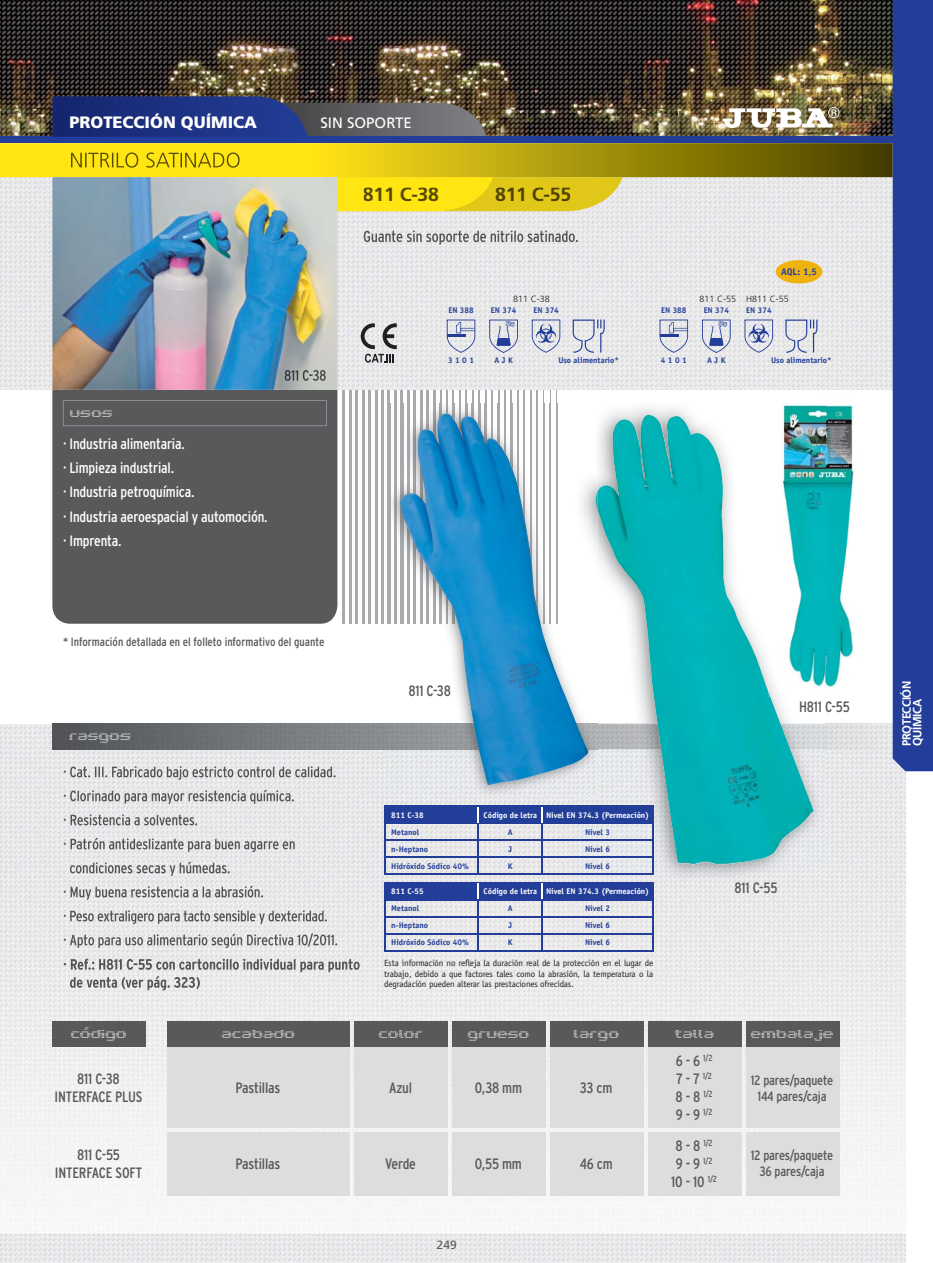
<style>
.page{position:relative;width:933px;height:1263px;background:#fff}
.page>*{position:absolute;margin:0;border:0;box-sizing:border-box;transform-origin:0 0}
.t1{font:700 19.5px "Frutiger LT Std";color:#574a00}
.t2{font:700 19.5px "Frutiger LT Std";color:#4f4300}
.t3{font:900 16.5px "Frutiger LT Std";color:#fff}
.t4{font:condensed 15px/18px "Interstate";letter-spacing:-.01em;color:#58595b;text-align:center}
.t5{font:condensed 15px/24.3px "Interstate";letter-spacing:-.01em;color:#fff}
.t6{font:15px "Frutiger LT Std";color:#fff}
.t7{font:condensed 13.5px/16.2px "Interstate";letter-spacing:-.01em;color:#58595b;text-align:center}
.t8{font:13.5px "V5 Prophit Dot";color:#e6e7e8}
.t9{font:condensed 12px "Interstate";color:#58595b}
.t10{font:700 12px/10.5px "Frutiger LT Std";letter-spacing:-.035em;color:#fff;scale:.95 1}
.t11{font:12px "Frutiger LT Std";color:#58595b}
.t12{font:700 9.75px "Officina Sans Std";color:#233e99}
.t13{font:9px/10.8px "Officina Sans Std";letter-spacing:-.015em;color:#231f20;text-align:justify}
.t14{font:300 9px "Frutiger LT Std";color:#231f20}
.t15{font:700 8.25px "Officina Sans Std";color:#233e99}
.t16{font:700 8.25px "Officina Sans Std";color:#fff}
</style>
<div class="page">
<img style="left:0;top:771px;width:905px;height:492px">
<div style="left:745px;top:1021px;width:94px;height:26px;background:#58595b"></div>
<div style="left:648px;top:1021px;width:93px;height:26px;background:#58595b"></div>
<div style="left:550px;top:1021px;width:93px;height:26px;background:#58595b"></div>
<div style="left:452px;top:1021px;width:94px;height:26px;background:#58595b"></div>
<div style="left:354px;top:1021px;width:94px;height:26px;background:#58595b"></div>
<div style="left:167px;top:1021px;width:183px;height:26px;background:#58595b"></div>
<div style="left:52px;top:1021px;width:94px;height:26px;background:#58595b"></div>
<div style="left:167px;top:1047px;width:183px;height:80px;background:#dcddde"></div>
<div style="left:354px;top:1047px;width:94px;height:80px;background:#dcddde"></div>
<div style="left:452px;top:1047px;width:94px;height:80px;background:#dcddde"></div>
<div style="left:550px;top:1047px;width:93px;height:80px;background:#dcddde"></div>
<div style="left:648px;top:1047px;width:93px;height:80px;background:#dcddde"></div>
<div style="left:745px;top:1047px;width:94px;height:80px;background:#dcddde"></div>
<div style="left:167px;top:1132px;width:183px;height:63px;background:#dcddde"></div>
<div style="left:354px;top:1132px;width:94px;height:63px;background:#dcddde"></div>
<div style="left:452px;top:1132px;width:94px;height:63px;background:#dcddde"></div>
<div style="left:550px;top:1132px;width:93px;height:63px;background:#dcddde"></div>
<div style="left:648px;top:1132px;width:93px;height:63px;background:#dcddde"></div>
<div style="left:745px;top:1132px;width:94px;height:63px;background:#dcddde"></div>
<img style="left:575px;top:771px;width:250px;height:111px">
<img style="left:597px;top:771px;width:216px;height:94px">
<img style="left:387px;top:771px;width:210px;height:26px">
<img style="left:398px;top:771px;width:191px;height:15px">
<img style="left:64px;top:771px;width:271px;height:9px">
<img style="left:64px;top:771px;width:98px;height:6px">
<img style="left:160px;top:790px;width:134px;height:14px">
<img style="left:64px;top:790px;width:96px;height:14px">
<img style="left:149px;top:814px;width:48px;height:11px">
<img style="left:64px;top:814px;width:85px;height:11px">
<img style="left:64px;top:838px;width:230px;height:14px">
<img style="left:64px;top:838px;width:90px;height:11px">
<img style="left:63px;top:862px;width:166px;height:14px">
<img style="left:70px;top:862px;width:90px;height:11px">
<img style="left:160px;top:886px;width:103px;height:14px">
<img style="left:64px;top:886px;width:96px;height:14px">
<img style="left:154px;top:910px;width:173px;height:14px">
<img style="left:64px;top:910px;width:90px;height:14px">
<img style="left:64px;top:933px;width:273px;height:15px">
<img style="left:64px;top:934px;width:94px;height:14px">
<img style="left:64px;top:959px;width:296px;height:13px">
<img style="left:64px;top:959px;width:121px;height:11px">
<img style="left:170px;top:976px;width:30px;height:14px">
<img style="left:70px;top:976px;width:100px;height:14px">
<hr style="left:384px;top:805px;width:269px;height:1px;background:#233e99">
<hr style="left:384px;top:873px;width:269px;height:1px;background:#233e99">
<svg style="left:384px;top:806px;width:269px;height:67px;background:#a4adcd"></svg>
<hr style="left:384px;top:950px;width:269px;height:1px;background:#233e99">
<svg style="left:384px;top:882px;width:269px;height:68px;background:#a3adcd"></svg>
<img style="left:0;top:0;width:932px;height:771px">
<h2 class="t3" style="left:69px;top:113px;width:189px">PROTECCIÓN QUÍMICA</h2>
<h3 class="t6" style="left:320px;top:114px;width:93px">SIN SOPORTE</h3>
<h3 class="t8" style="left:70px;top:406px;width:44px">usos</h3>
<h3 class="t5" style="left:63px;top:432px;width:206px">· Industria alimentaria.<br>· Limpieza industrial.<br>· Industria petroquímica.<br>· Industria aeroespacial y automoción. · Imprenta.</h3>
<h3 class="t9" style="left:63px;top:637px;width:263px">* Información detallada en el folleto informativo del guante</h3>
<h3 class="t8" style="left:70px;top:729px;width:63px">rasgos</h3>
<h1 class="t1" style="left:363px;top:183px;width:77px">811 C-38</h1>
<h1 class="t2" style="left:495px;top:183px;width:77px">811 C-55</h1>
<p class="t12" style="left:781px;top:268px;width:37px">AQL: 1,5</p>
<p class="t15" style="left:448px;top:307px;width:27px">EN 388</p>
<p class="t14" style="left:513px;top:293px;width:38px">811 C-38</p>
<p class="t15" style="left:491px;top:307px;width:27px">EN 374</p>
<p class="t15" style="left:533px;top:307px;width:27px">EN 374</p>
<p class="t15" style="left:661px;top:307px;width:27px">EN 388</p>
<p class="t14" style="left:699px;top:293px;width:91px">811 C-55 H811 C-55</p>
<p class="t15" style="left:703px;top:307px;width:27px">EN 374</p>
<p class="t15" style="left:746px;top:307px;width:27px">EN 374</p>
<p class="t15" style="left:448px;top:357px;width:27px">3101</p>
<p class="t15" style="left:494px;top:357px;width:20px">AJK</p>
<p class="t15" style="left:558px;top:357px;width:62px">Uso alimentario*</p>
<p class="t15" style="left:660px;top:357px;width:27px">4101</p>
<p class="t15" style="left:707px;top:357px;width:20px">AJK</p>
<p class="t15" style="left:771px;top:357px;width:62px">Uso alimentario*</p>
<h3 class="t4" style="left:408px;top:683px;width:44px">811 C-38</h3>
<p class="t16" style="left:391px;top:811px;width:34px">811 C-38</p>
<p class="t16" style="left:483px;top:811px;width:167px">Código de letra Nivel EN 374.3 (Permeación)</p>
<p class="t15" style="left:391px;top:828px;width:30px">Metanol</p>
<p class="t15" style="left:508px;top:828px;width:6px">A</p>
<p class="t15" style="left:585px;top:828px;width:27px">Nivel 3</p>
<p class="t15" style="left:391px;top:845px;width:38px">n-Heptano</p>
<p class="t15" style="left:508px;top:845px;width:5px">J</p>
<p class="t15" style="left:585px;top:845px;width:27px">Nivel 6</p>
<p class="t15" style="left:391px;top:863px;width:79px">Hidróxido Sódico 40%</p>
<p class="t15" style="left:508px;top:863px;width:6px">K</p>
<p class="t15" style="left:585px;top:863px;width:27px">Nivel 6</p>
<p class="t16" style="left:391px;top:888px;width:34px">811 C-55</p>
<p class="t16" style="left:483px;top:888px;width:167px">Código de letra Nivel EN 374.3 (Permeación)</p>
<p class="t15" style="left:391px;top:905px;width:30px">Metanol</p>
<p class="t15" style="left:508px;top:905px;width:6px">A</p>
<p class="t15" style="left:585px;top:905px;width:27px">Nivel 2</p>
<p class="t15" style="left:391px;top:922px;width:38px">n-Heptano</p>
<p class="t15" style="left:508px;top:922px;width:5px">J</p>
<p class="t15" style="left:585px;top:922px;width:27px">Nivel 6</p>
<p class="t15" style="left:391px;top:939px;width:79px">Hidróxido Sódico 40%</p>
<p class="t15" style="left:508px;top:939px;width:6px">K</p>
<p class="t15" style="left:585px;top:939px;width:27px">Nivel 6</p>
<p class="t13" style="left:384px;top:958px;width:270px">Esta información no refleja la duración real de la protección en el lugar de trabajo, debido a que factores tales como la abrasión, la temperatura o la degradación pueden alterar las prestaciones ofrecidas.</p>
<h3 class="t4" style="left:799px;top:699px;width:52px">H811 C-55</h3>
<h3 class="t4" style="left:734px;top:880px;width:44px">811 C-55</h3>
<h3 class="t8" style="left:71px;top:1027px;width:58px">código</h3>
<h3 class="t8" style="left:222px;top:1027px;width:75px">acabado</h3>
<h3 class="t8" style="left:379px;top:1027px;width:46px">color</h3>
<h3 class="t8" style="left:468px;top:1027px;width:63px">grueso</h3>
<h3 class="t8" style="left:574px;top:1027px;width:47px">largo</h3>
<h3 class="t8" style="left:674px;top:1027px;width:41px">talla</h3>
<h3 class="t8" style="left:751px;top:1027px;width:85px">embalaje</h3>
<h3 class="t4" style="left:54px;top:1071px;width:89px">811 C-38<br>INTERFACE PLUS</h3>
<h3 class="t4" style="left:235px;top:1080px;width:46px">Pastillas</h3>
<h3 class="t4" style="left:389px;top:1080px;width:24px">Azul</h3>
<h3 class="t4" style="left:475px;top:1080px;width:49px">0,38 mm</h3>
<h3 class="t4" style="left:580px;top:1080px;width:34px">33 cm</h3>
<h3 class="t4" style="left:55px;top:1147px;width:89px">811 C-55<br>INTERFACE SOFT</h3>
<h3 class="t4" style="left:235px;top:1156px;width:46px">Pastillas</h3>
<h3 class="t4" style="left:385px;top:1156px;width:32px">Verde</h3>
<h3 class="t4" style="left:475px;top:1156px;width:49px">0,55 mm</h3>
<h3 class="t4" style="left:579px;top:1156px;width:34px">46 cm</h3>
<h3 class="t11" style="left:436px;top:1237px;width:22px">249</h3>
<h3 class="t4" style="left:675px;top:1053px;width:39px;text-align:justify">6 - 6 <sup>1/2<br></sup>7 - 7 <sup>1/2<br></sup>8 - 8 <sup>1/2<br></sup>9 - 9 <sup>1/2</sup></h3>
<h3 class="t7" style="left:750px;top:1073px;width:84px">12 pares/paquete<br>144 pares/caja</h3>
<h3 class="t4" style="left:671px;top:1138px;width:47px;text-align:left">8 - 8 <sup>1/2<br></sup>9 - 9 <sup>1/2<br></sup>10 - 10 <sup>1/2</sup></h3>
<h3 class="t7" style="left:750px;top:1148px;width:84px">12 pares/paquete<br>36 pares/caja</h3>
<h3 class="t10" style="left:901px;top:746px;width:70px;rotate:-90deg">PROTECCIÓN<br>QUÍMICA</h3>
</div>
